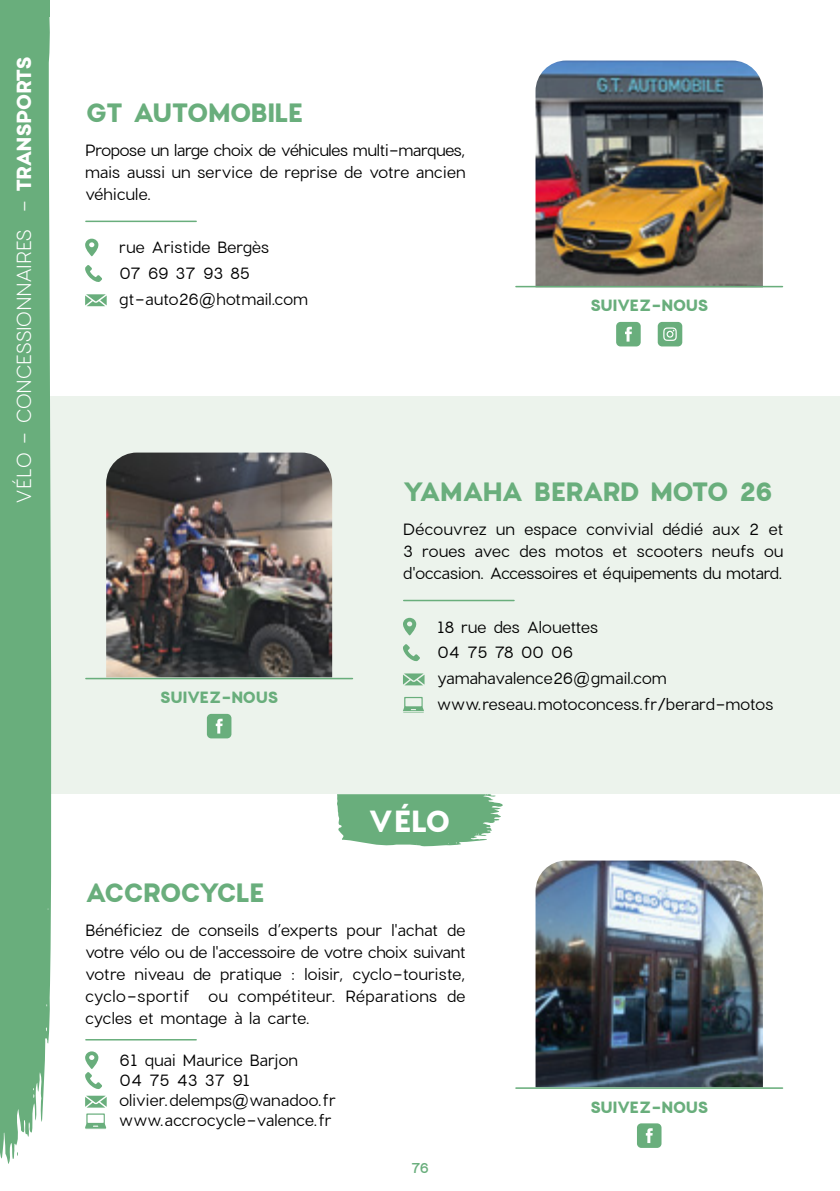
<style>
.page{position:relative;width:840px;height:1191px;background:#fff}
.page>*{position:absolute;margin:0;border:0;box-sizing:border-box;transform-origin:0 0}
.TITRE_RUBRIQUE{font:700 30px "Charlevoix Pro";color:#fff}
.TITRE_COMMERCES_AMBU{font:700 26px "Charlevoix Pro";letter-spacing:-.06em;color:#69ae7c}
.TITRE_BANDEAUX_LATÉR{font:300 20px "Charlevoix Pro";letter-spacing:-.03em;color:#fff}
.TEXTES_COURANT{font:16px/22px "Charlevoix Pro";letter-spacing:-.005em;color:#000;text-align:justify}
.COORDONNEES{font:16px "Charlevoix Pro";color:#000}
.SOCIAL_COMMERCES_AMB{font:700 16px "Charlevoix Pro";letter-spacing:-.04em;color:#69ae7c}
.t1{font:500 14px "Charlevoix Pro";color:#69ae7c}
.s1{font-weight:700}
</style>
<div class="page">
<div style="left:0;top:397px;width:839px;height:397px;background:#ecf3ec"></div>
<div style="left:0;top:0;width:51px;height:1164px;background:#69ae7c"></div>
<div style="left:0;top:0;width:49px;height:17px;background:#69ae7c"></div>
<hr style="left:86px;top:221px;width:110px;height:1px;background:#69ae7c">
<svg style="left:85px;top:239px;width:13px;height:17px"></svg>
<svg style="left:85px;top:265px;width:17px;height:17px"></svg>
<svg style="left:85px;top:294px;width:22px;height:12px"></svg>
<div style="left:615px;top:322px;width:25px;height:24px;background:#69ae7c;border-radius:4px"></div>
<svg style="left:625px;top:327px;width:6px;height:14px"></svg>
<div style="left:657px;top:322px;width:25px;height:24px;background:#69ae7c;border-radius:4px"></div>
<svg style="left:663px;top:327px;width:13px;height:14px"></svg>
<img style="left:535px;top:61px;width:227px;height:225px">
<hr style="left:515px;top:286px;width:267px;height:1px;background:#69ae7c">
<hr style="left:86px;top:1039px;width:110px;height:1px;background:#69ae7c">
<svg style="left:85px;top:1051px;width:17px;height:38px"></svg>
<svg style="left:85px;top:1095px;width:22px;height:12px"></svg>
<svg style="left:85px;top:1113px;width:21px;height:16px"></svg>
<svg style="left:337px;top:794px;width:165px;height:53px;background:#7eb98e"></svg>
<hr style="left:403px;top:600px;width:110px;height:1px;background:#69ae7c">
<svg style="left:403px;top:618px;width:13px;height:17px"></svg>
<svg style="left:403px;top:644px;width:17px;height:17px"></svg>
<svg style="left:403px;top:673px;width:21px;height:12px"></svg>
<svg style="left:403px;top:697px;width:20px;height:15px"></svg>
<div style="left:207px;top:714px;width:24px;height:24px;background:#69ae7c;border-radius:4px"></div>
<svg style="left:216px;top:718px;width:6px;height:15px"></svg>
<img style="left:106px;top:452px;width:226px;height:225px">
<hr style="left:86px;top:678px;width:266px;height:1px;background:#69ae7c">
<div style="left:636px;top:1123px;width:25px;height:24px;background:#69ae7c;border-radius:4px"></div>
<svg style="left:645px;top:1128px;width:7px;height:15px"></svg>
<img style="left:535px;top:860px;width:227px;height:227px">
<hr style="left:515px;top:1087px;width:267px;height:1px;background:#69ae7c">
<p class="TITRE_BANDEAUX_LATÉR" style="left:11px;top:503px;width:449px;rotate:-90deg">VÉLO - CONCESSIONNAIRES - <span class="s1">TRANSPORTS</span></p>
<p class="TITRE_COMMERCES_AMBU" style="left:85px;top:95px;width:220px">GT AUTOMOBILE</p>
<p class="TEXTES_COURANT" style="left:85px;top:139px;width:381px">Propose un large choix de véhicules multi-marques, mais aussi un service de reprise de votre ancien véhicule.</p>
<p class="COORDONNEES" style="left:119px;top:238px;width:151px">rue Aristide Bergès</p>
<p class="COORDONNEES" style="left:119px;top:263px;width:132px">07 69 37 93 85</p>
<p class="COORDONNEES" style="left:119px;top:289px;width:190px">gt-auto26@hotmail.com</p>
<p class="SOCIAL_COMMERCES_AMB" style="left:589px;top:295px;width:120px">SUIVEZ-NOUS</p>
<p class="SOCIAL_COMMERCES_AMB" style="left:160px;top:687px;width:120px">SUIVEZ-NOUS</p>
<p class="TITRE_COMMERCES_AMBU" style="left:403px;top:474px;width:371px">YAMAHA BERARD MOTO 26</p>
<p class="TEXTES_COURANT" style="left:403px;top:518px;width:381px">Découvrez un espace convivial dédié aux 2 et 3 roues avec des motos et scooters neufs ou d'occasion. Accessoires et équipements du motard.</p>
<p class="COORDONNEES" style="left:437px;top:617px;width:162px">18 rue des Alouettes</p>
<p class="COORDONNEES" style="left:437px;top:642px;width:138px">04 75 78 00 06</p>
<p class="COORDONNEES" style="left:437px;top:668px;width:231px">yamahavalence26@gmail.com</p>
<p class="COORDONNEES" style="left:437px;top:694px;width:337px">www.reseau.motoconcess.fr/berard-motos</p>
<p class="TITRE_RUBRIQUE" style="left:368px;top:800px;width:84px">VÉLO</p>
<p class="TITRE_COMMERCES_AMBU" style="left:85px;top:874px;width:181px">ACCROCYCLE</p>
<p class="TEXTES_COURANT" style="left:85px;top:919px;width:381px">Bénéficiez de conseils d’experts pour l'achat de votre vélo ou de l'accessoire de votre choix suivant votre niveau de pratique : loisir, cyclo-touriste, cyclo-sportif ou compétiteur. Réparations de cycles et montage à la carte.</p>
<p class="COORDONNEES" style="left:119px;top:1050px;width:180px">61 quai Maurice Barjon</p>
<p class="COORDONNEES" style="left:119px;top:1070px;width:132px">04 75 43 37 91</p>
<p class="COORDONNEES" style="left:119px;top:1090px;width:218px">olivier.delemps@wanadoo.fr</p>
<p class="COORDONNEES" style="left:119px;top:1110px;width:214px">www.accrocycle-valence.fr</p>
<p class="t1" style="left:411px;top:1158px;width:19px">76</p>
<p class="SOCIAL_COMMERCES_AMB" style="left:589px;top:1096px;width:120px">SUIVEZ-NOUS</p>
</div>
